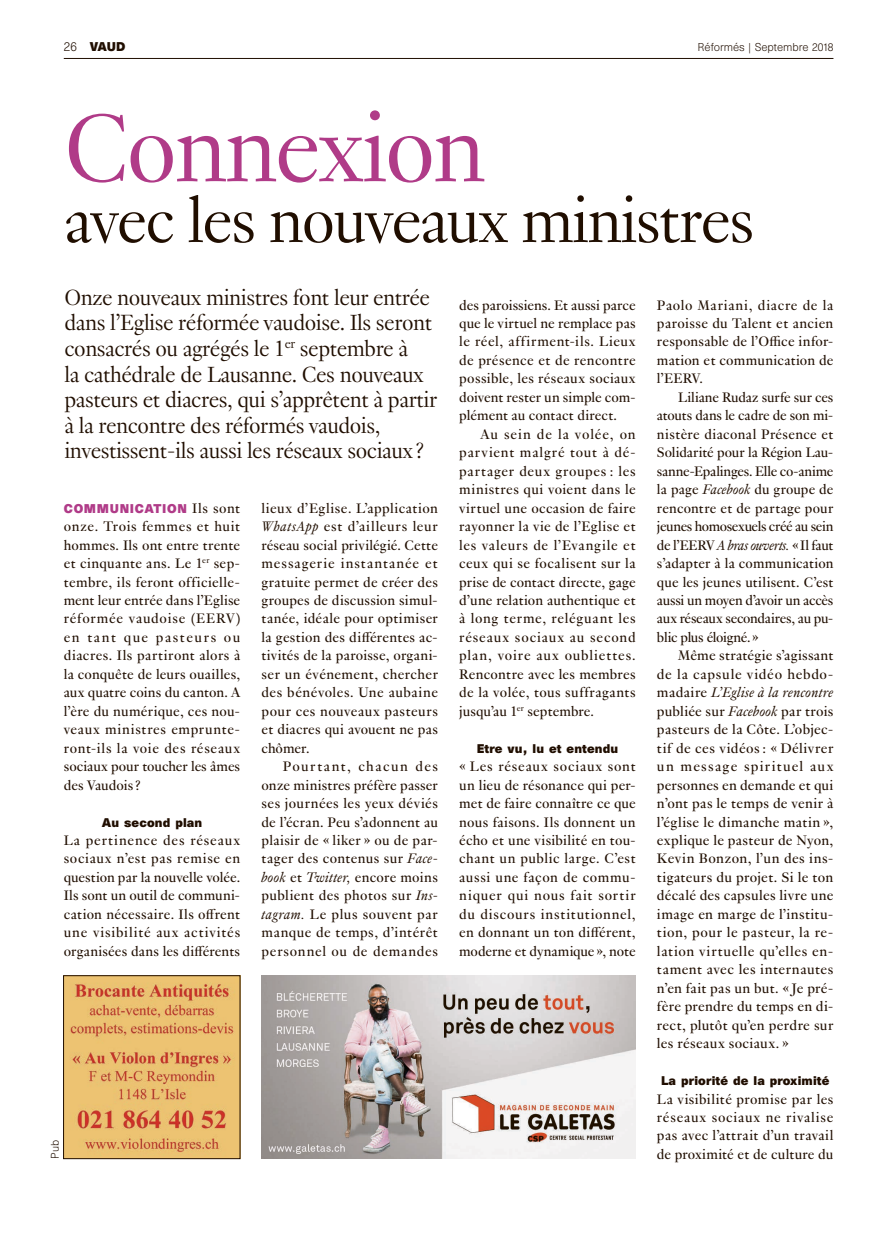
<style>
.page{position:relative;width:893px;height:1234px;background:#fff}
.page>*{position:absolute;margin:0;border:0;box-sizing:border-box;transform-origin:0 0}
.t1{font:300 105px "Genath";letter-spacing:-.03em;color:#b03b88}
.t2{font:300 69.15px "Genath";letter-spacing:-.03em;color:#200e00}
.t3{font:300 24px/25.5px "Genath";letter-spacing:-.02em;color:#200e00}
.t4{font:15px/18.5px "Genath";letter-spacing:.015em;color:#200e00;text-align:justify}
.t5{font:700 11.7px "Unica SB";letter-spacing:.06em;color:#b03b88}
.t6{font:700 11.7px "Unica SB";color:#200e00}
.t7{font:700 11.55px "Unica SB";letter-spacing:.01em;color:#200e00}
.t8{font:300 10.5px "Unica SB";color:#200e00}
.t9{font:300 10.2px "Unica SB";color:#200e00}
.s1{font-weight:300;font-size:12px}
.s2{font-style:italic}
.s3{font-family:"Genath";font-weight:400;font-size:15px;color:#200e00}
</style>
<div class="page">
<img style="left:261px;top:975px;width:375px;height:183px">
<img style="left:65px;top:977px;width:173px;height:179px">
<div style="left:63px;top:975px;width:177px;height:183px;border:1px solid #200e00"></div>
<hr style="left:64px;top:58px;width:769px;height:1px;background:#200e00">
<p class="t6" style="left:64px;top:39px;width:63px"><span class="s1">26</span> VAUD</p>
<p class="t8" style="left:698px;top:41px;width:137px">Réformés | Septembre 2018</p>
<h1 class="t1" style="left:64px;top:74px;width:423px">Connexion</h1>
<h2 class="t2" style="left:64px;top:171px;width:692px">avec les nouveaux ministres</h2>
<p class="t3" style="left:64px;top:283px;width:374px">Onze nouveaux ministres font leur entrée dans l’Eglise réformée vaudoise. Ils seront consacrés ou agrégés le 1<sup>er</sup> septembre à<br>la cathédrale de Lausanne. Ces nouveaux pasteurs et diacres, qui s’apprêtent à partir à la rencontre des réformés vaudois, investissent-ils aussi les réseaux sociaux ?</p>
<p class="t4" style="left:657px;top:294px;width:178px">Paolo Mariani, diacre de la paroisse du Talent et ancien responsable de l’Office infor&shy;mation et communication de l’EERV.</p>
<p class="t4" style="left:657px;top:387px;width:178px;text-indent:21px">Liliane Rudaz surfe sur ces atouts dans le cadre de son mi&shy;nistère diaconal Présence et Solidarité pour la Région Lau&shy;sanne-Epalinges. Elle co-anime la page <span class="s2">Facebook</span> du groupe de rencontre et de partage pour jeunes homosexuels créé au sein de l’EERV <span class="s2">A bras ouverts.</span> « Il faut s’adapter à la communication que les jeunes utilisent. C’est aussi un moyen d’avoir un accès aux réseaux secondaires, au pu&shy;blic plus éloigné. »</p>
<p class="t4" style="left:657px;top:645px;width:178px;text-indent:21px">Même stratégie s’agissant de la capsule vidéo hebdo&shy;madaire <span class="s2">L’Eglise à la rencontre </span>publiée sur <span class="s2">Facebook</span> par trois pasteurs de la Côte. L’objec&shy;tif de ces vidéos : « Délivrer un message spirituel aux personnes en demande et qui n’ont pas le temps de venir à l’église le dimanche matin », explique le pasteur de Nyon, Kevin Bonzon, l’un des ins&shy;tigateurs du projet. Si le ton décalé des capsules livre une image en marge de l’institu&shy;tion, pour le pasteur, la re&shy;lation virtuelle qu’elles en&shy;tament avec les internautes n’en fait pas un but. « Je pré&shy;fère prendre du temps en di&shy;rect, plutôt qu’en perdre sur les réseaux sociaux. »</p>
<p class="t7" style="left:661px;top:1073px;width:170px">La priorité de la proximité</p>
<p class="t4" style="left:657px;top:1088px;width:178px">La visibilité promise par les réseaux sociaux ne rivalise pas avec l’attrait d’un travail</p>
<p class="t4" style="left:459px;top:294px;width:178px">des paroissiens. Et aussi parce que le virtuel ne remplace pas le réel, affirment-ils. Lieux de présence et de rencontre possible, les réseaux sociaux doivent rester un simple com&shy;plément au contact direct.</p>
<p class="t4" style="left:459px;top:423px;width:178px;text-indent:21px">Au sein de la volée, on parvient malgré tout à dé&shy;partager deux groupes : les ministres qui voient dans le virtuel une occasion de faire rayonner la vie de l’Eglise et les valeurs de l’Evangile et ceux qui se focalisent sur la prise de contact directe, gage d’une relation authentique et à long terme, reléguant les réseaux sociaux au second plan, voire aux oubliettes.<br>Rencontre avec les membres de la volée, tous suffragants jusqu’au 1<sup>er</sup> septembre.</p>
<p class="t7" style="left:477px;top:741px;width:143px">Etre vu, lu et entendu</p>
<p class="t4" style="left:459px;top:756px;width:178px">« Les réseaux sociaux sont un lieu de résonance qui per&shy;met de faire connaître ce que nous faisons. Ils donnent un écho et une visibilité en tou&shy;chant un public large. C’est aussi une façon de commu&shy;niquer qui nous fait sortir du discours institutionnel, en donnant un ton différent, moderne et dynamique », note</p>
<p class="t4" style="left:261px;top:497px;width:178px">lieux d’Eglise. L’application <span class="s2">WhatsApp</span> est d’ailleurs leur réseau social privilégié. Cette messagerie instantanée et gratuite permet de créer des groupes de discussion simul&shy;tanée, idéale pour optimiser la gestion des différentes ac&shy;tivités de la paroisse, organi&shy;ser un événement, chercher des bénévoles. Une aubaine pour ces nouveaux pasteurs et diacres qui avouent ne pas chômer.</p>
<p class="t4" style="left:261px;top:756px;width:178px;text-indent:21px">Pourtant, chacun des onze ministres préfère passer ses journées les yeux déviés de l’écran. Peu s’adonnent au plaisir de « liker » ou de par&shy;tager des contenus sur <span class="s2">Face&shy;book</span> et <span class="s2">Twitter,</span> encore moins publient des photos sur <span class="s2">Ins&shy;tagram.</span> Le plus souvent par manque de temps, d’intérêt personnel ou de demandes</p>
<p class="t5" style="left:64px;top:501px;width:178px">COMMUNICATION <span class="s3">Ils sont</span></p>
<p class="t4" style="left:64px;top:516px;width:178px">onze. Trois femmes et huit hommes. Ils ont entre trente et cinquante ans. Le 1<sup>er</sup> sep&shy;tembre, ils feront officielle&shy;ment leur entrée dans l’Eglise réformée vaudoise (EERV) en tant que pasteurs ou diacres. Ils partiront alors à la conquête de leurs ouailles, aux quatre coins du canton. A l’ère du numérique, ces nou&shy;veaux ministres emprunte&shy;ront-ils la voie des réseaux sociaux pour toucher les âmes des Vaudois ?</p>
<p class="t7" style="left:102px;top:814px;width:102px">Au second plan</p>
<p class="t4" style="left:64px;top:829px;width:178px">La pertinence des réseaux sociaux n’est pas remise en question par la nouvelle volée.<br>Ils sont un outil de communi&shy;cation nécessaire. Ils offrent une visibilité aux activités organisées dans les différents</p>
<p class="t9" style="left:49px;top:1158px;width:20px;rotate:-90deg">Pub</p>
<p class="t4" style="left:657px;top:1143px;width:178px">de proximité et de culture du</p>
</div>
